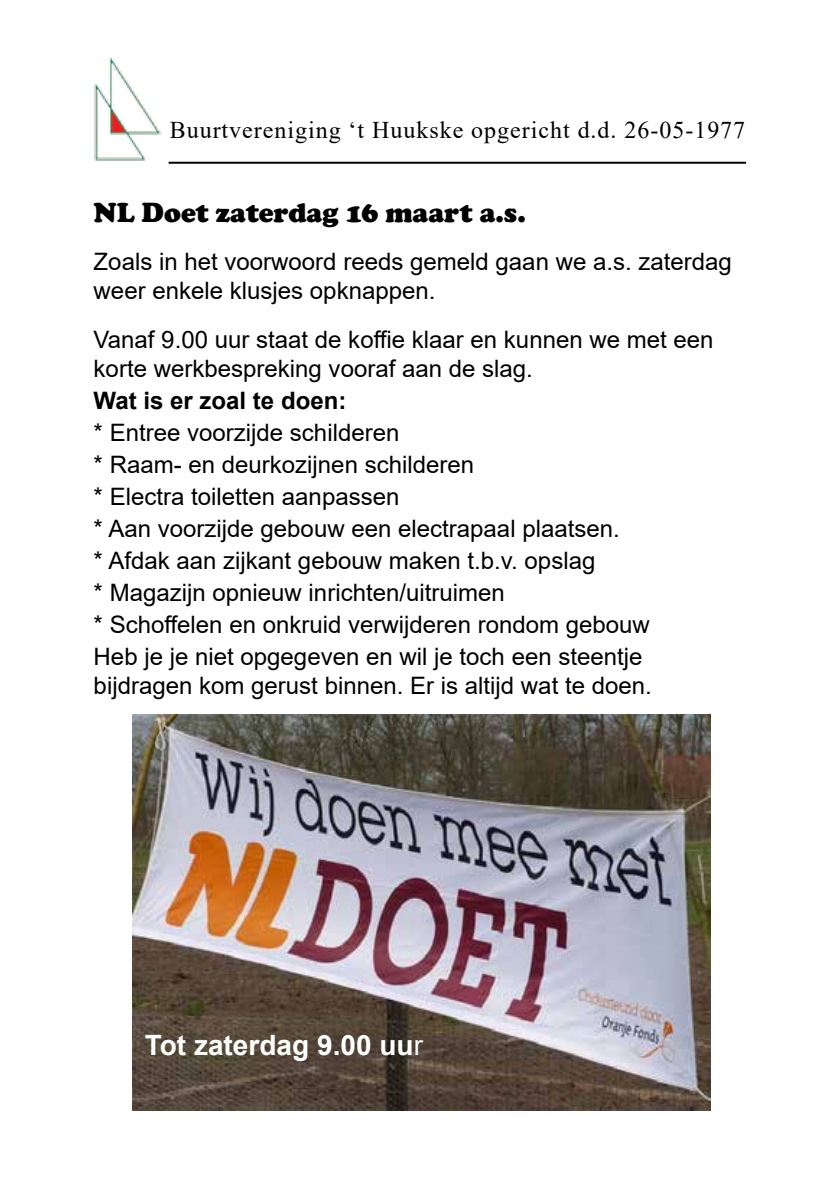
<style>
.page{position:relative;width:840px;height:1191px;background:#fff}
.page>*{position:absolute;margin:0;border:0;box-sizing:border-box;transform-origin:0 0}
.t1{font:900 28px "Cooper";color:#000}
.t2{font:700 28px "Arial";color:#fff}
.t3{font:24px/32px "Arial";color:#000}
.t4{font:24px "Times New Roman";letter-spacing:.04em;color:#000}
.t5{font:700 24px "Arial";color:#000}
.s1{font-weight:400}
</style>
<div class="page">
<img style="left:94px;top:57px;width:68px;height:104px">
<hr style="left:168px;top:162px;width:577px;height:2px;background:#000">
<img style="left:132px;top:714px;width:577px;height:396px">
<p class="t4" style="left:170px;top:113px;width:576px">Buurtvereniging ‘t Huukske opgericht d.d. 26-05-1977</p>
<p class="t1" style="left:94px;top:196px;width:433px">NL Doet zaterdag 16 maart a.s.</p>
<p class="t3" style="left:94px;top:247px;width:639px;line-height:28.8px">Zoals in het voorwoord reeds gemeld gaan we a.s. zaterdag weer enkele klusjes opknappen.</p>
<p class="t3" style="left:94px;top:325px;width:621px;line-height:28.8px">Vanaf 9.00 uur staat de koffie klaar en kunnen we met een korte werkbespreking vooraf aan de slag.</p>
<p class="t5" style="left:94px;top:383px;width:254px">Wat is er zoal te doen:</p>
<p class="t3" style="left:94px;top:416px;width:557px">* Entree voorzijde schilderen<br>* Raam- en deurkozijnen schilderen<br>* Electra toiletten aanpassen<br>* Aan voorzijde gebouw een electrapaal plaatsen.<br>* Afdak aan zijkant gebouw maken t.b.v. opslag<br>* Magazijn opnieuw inrichten/uitruimen<br>* Schoffelen en onkruid verwijderen rondom gebouw Heb je je niet opgegeven en wil je toch een steentje</p>
<p class="t3" style="left:94px;top:669px;width:559px">bijdragen kom gerust binnen. Er is altijd wat te doen.</p>
<p class="t2" style="left:145px;top:1025px;width:279px">Tot zaterdag 9.00 uu<span class="s1">r</span></p>
</div>
